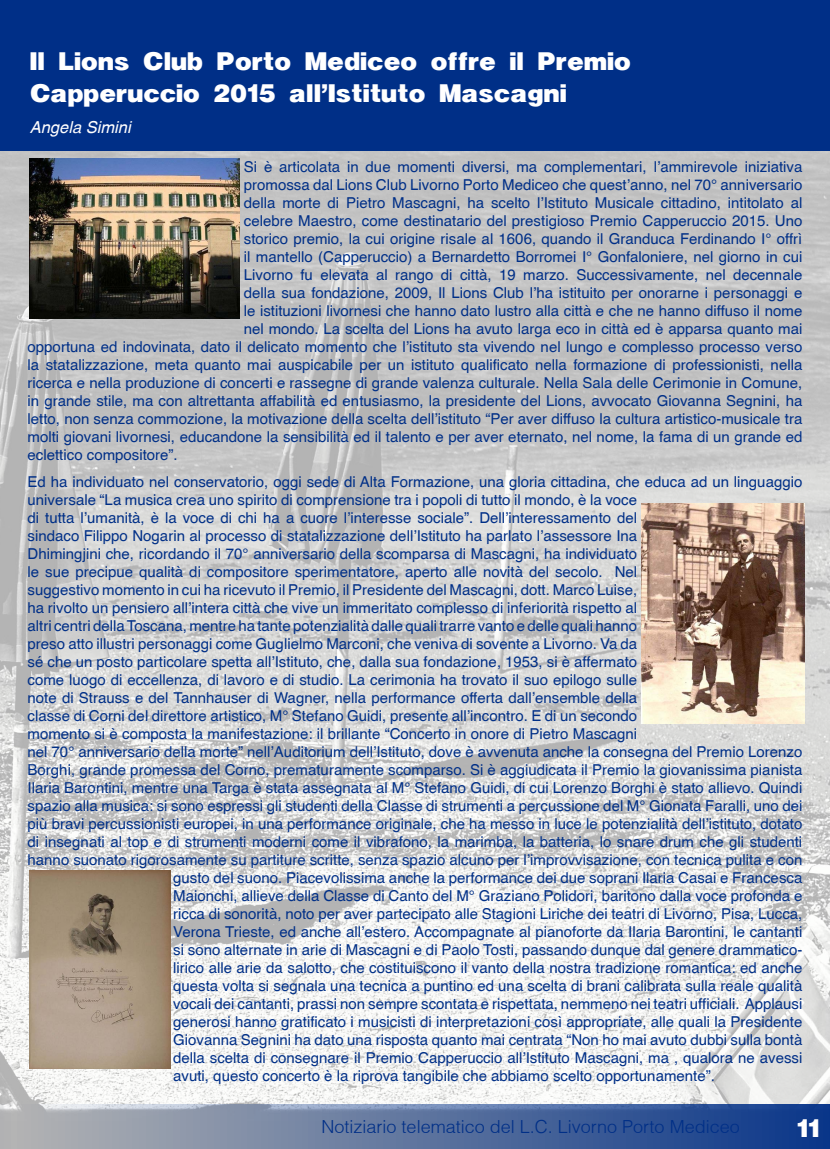
<style>
.page{position:relative;width:830px;height:1149px;background:#fff}
.page>*{position:absolute;margin:0;border:0;box-sizing:border-box;transform-origin:0 0}
.t1{font:27px/32.4px "Helvetica Black cyr Bold";color:#fff}
.t2{font:300 18px "Helvetica";color:#002f87}
.t3{font:italic 16.5px "Helvetica cyr";color:#fff}
.t4{font:15px "Helvetica";color:#002f87}
</style>
<div class="page">
<img style="left:0;top:150px;width:829px;height:953px">
<svg style="left:0;top:1103px;width:829px;height:45px"></svg>
<div style="left:0;top:0;width:829px;height:150px;background:#002f87"></div>
<img style="left:29px;top:158px;width:211px;height:160px">
<img style="left:641px;top:503px;width:163px;height:220px">
<img style="left:29px;top:870px;width:141px;height:197px">
<h1 class="t1" style="left:30px;top:45px;width:602px">Il Lions Club Porto Mediceo offre il Premio<br>Capperuccio 2015 all’Istituto Mascagni</h1>
<p class="t3" style="left:30px;top:118px;width:102px">Angela Simini</p>
<p class="t4" style="left:244px;top:157px;width:559px">Si è articolata in due momenti diversi, ma complementari, l’ammirevole iniziativa</p>
<p class="t4" style="left:244px;top:175px;width:559px">promossa dal Lions Club Livorno Porto Mediceo che quest’anno, nel 70° anniversario</p>
<p class="t4" style="left:244px;top:193px;width:559px">della morte di Pietro Mascagni, ha scelto l’Istituto Musicale cittadino, intitolato al</p>
<p class="t4" style="left:244px;top:211px;width:559px">celebre Maestro, come destinatario del prestigioso Premio Capperuccio 2015. Uno</p>
<p class="t4" style="left:244px;top:229px;width:559px">storico premio, la cui origine risale al 1606, quando il Granduca Ferdinando I° offrì</p>
<p class="t4" style="left:244px;top:247px;width:559px">il mantello (Capperuccio) a Bernardetto Borromei I° Gonfaloniere, nel giorno in cui</p>
<p class="t4" style="left:244px;top:265px;width:559px">Livorno fu elevata al rango di città, 19 marzo. Successivamente, nel decennale</p>
<p class="t4" style="left:244px;top:283px;width:559px">della sua fondazione, 2009, Il Lions Club l’ha istituito per onorarne i personaggi e</p>
<p class="t4" style="left:244px;top:301px;width:559px">le istituzioni livornesi che hanno dato lustro alla città e che ne hanno diffuso il nome</p>
<p class="t4" style="left:244px;top:319px;width:559px">nel mondo. La scelta del Lions ha avuto larga eco in città ed è apparsa quanto mai</p>
<p class="t4" style="left:28px;top:337px;width:775px">opportuna ed indovinata, dato il delicato momento che l’istituto sta vivendo nel lungo e complesso processo verso</p>
<p class="t4" style="left:28px;top:355px;width:775px">la statalizzazione, meta quanto mai auspicabile per un istituto qualificato nella formazione di professionisti, nella</p>
<p class="t4" style="left:28px;top:373px;width:776px">ricerca e nella produzione di concerti e rassegne di grande valenza culturale. Nella Sala delle Cerimonie in Comune,</p>
<p class="t4" style="left:28px;top:391px;width:775px">in grande stile, ma con altrettanta affabilità ed entusiasmo, la presidente del Lions, avvocato Giovanna Segnini, ha</p>
<p class="t4" style="left:28px;top:409px;width:775px">letto, non senza commozione, la motivazione della scelta dell’istituto “Per aver diffuso la cultura artistico-musicale tra</p>
<p class="t4" style="left:28px;top:427px;width:775px">molti giovani livornesi, educandone la sensibilità ed il talento e per aver eternato, nel nome, la fama di un grande ed</p>
<p class="t4" style="left:28px;top:445px;width:152px">eclettico compositore”.</p>
<p class="t4" style="left:28px;top:472px;width:775px">Ed ha individuato nel conservatorio, oggi sede di Alta Formazione, una gloria cittadina, che educa ad un linguaggio</p>
<p class="t4" style="left:28px;top:490px;width:610px">universale “La musica crea uno spirito di comprensione tra i popoli di tutto il mondo, è la voce</p>
<p class="t4" style="left:28px;top:508px;width:610px">di tutta l’umanità, è la voce di chi ha a cuore l’interesse sociale”. Dell’interessamento del</p>
<p class="t4" style="left:28px;top:526px;width:610px">sindaco Filippo Nogarin al processo di statalizzazione dell’Istituto ha parlato l’assessore Ina</p>
<p class="t4" style="left:28px;top:544px;width:610px">Dhimingjini che, ricordando il 70° anniversario della scomparsa di Mascagni, ha individuato</p>
<p class="t4" style="left:28px;top:562px;width:610px">le sue precipue qualità di compositore sperimentatore, aperto alle novità del secolo. Nel</p>
<p class="t4" style="left:28px;top:580px;width:611px">suggestivo momento in cui ha ricevuto il Premio, il Presidente del Mascagni, dott. Marco Luise,</p>
<p class="t4" style="left:28px;top:598px;width:610px">ha rivolto un pensiero all’intera città che vive un immeritato complesso di inferiorità rispetto al</p>
<p class="t4" style="left:28px;top:616px;width:610px">altri centri della Toscana, mentre ha tante potenzialità dalle quali trarre vanto e delle quali hanno</p>
<p class="t4" style="left:28px;top:634px;width:611px">preso atto illustri personaggi come Guglielmo Marconi, che veniva di sovente a Livorno. Va da</p>
<p class="t4" style="left:28px;top:652px;width:611px">sé che un posto particolare spetta all’Istituto, che, dalla sua fondazione, 1953, si è affermato</p>
<p class="t4" style="left:28px;top:670px;width:611px">come luogo di eccellenza, di lavoro e di studio. La cerimonia ha trovato il suo epilogo sulle</p>
<p class="t4" style="left:28px;top:688px;width:610px">note di Strauss e del Tannhauser di Wagner, nella performance offerta dall’ensemble della</p>
<p class="t4" style="left:28px;top:706px;width:610px">classe di Corni del direttore artistico, M° Stefano Guidi, presente all’incontro. E di un secondo</p>
<p class="t4" style="left:28px;top:724px;width:610px">momento si è composta la manifestazione: il brillante “Concerto in onore di Pietro Mascagni</p>
<p class="t4" style="left:28px;top:742px;width:775px">nel 70° anniversario della morte” nell’Auditorium dell’Istituto, dove è avvenuta anche la consegna del Premio Lorenzo</p>
<p class="t4" style="left:28px;top:760px;width:775px">Borghi, grande promessa del Corno, prematuramente scomparso. Si è aggiudicata il Premio la giovanissima pianista</p>
<p class="t4" style="left:28px;top:778px;width:775px">Ilaria Barontini, mentre una Targa è stata assegnata al M° Stefano Guidi, di cui Lorenzo Borghi è stato allievo. Quindi</p>
<p class="t4" style="left:28px;top:796px;width:776px">spazio alla musica: si sono espressi gli studenti della Classe di strumenti a percussione del M° Gionata Faralli, uno dei</p>
<p class="t4" style="left:28px;top:814px;width:775px">più bravi percussionisti europei, in una performance originale, che ha messo in luce le potenzialità dell’istituto, dotato</p>
<p class="t4" style="left:28px;top:832px;width:775px">di insegnati al top e di strumenti moderni come il vibrafono, la marimba, la batteria, lo snare drum che gli studenti</p>
<p class="t4" style="left:28px;top:850px;width:775px">hanno suonato rigorosamente su partiture scritte, senza spazio alcuno per l’improvvisazione, con tecnica pulita e con</p>
<p class="t4" style="left:173px;top:868px;width:630px">gusto del suono. Piacevolissima anche la performance dei due soprani Ilaria Casai e Francesca</p>
<p class="t4" style="left:173px;top:886px;width:630px">Maionchi, allieve della Classe di Canto del M° Graziano Polidori, baritono dalla voce profonda e</p>
<p class="t4" style="left:173px;top:904px;width:630px">ricca di sonorità, noto per aver partecipato alle Stagioni Liriche dei teatri di Livorno, Pisa, Lucca,</p>
<p class="t4" style="left:173px;top:922px;width:630px">Verona Trieste, ed anche all’estero. Accompagnate al pianoforte da Ilaria Barontini, le cantanti</p>
<p class="t4" style="left:173px;top:940px;width:630px">si sono alternate in arie di Mascagni e di Paolo Tosti, passando dunque dal genere drammatico-</p>
<p class="t4" style="left:173px;top:958px;width:630px">lirico alle arie da salotto, che costituiscono il vanto della nostra tradizione romantica: ed anche</p>
<p class="t4" style="left:173px;top:976px;width:630px">questa volta si segnala una tecnica a puntino ed una scelta di brani calibrata sulla reale qualità</p>
<p class="t4" style="left:173px;top:994px;width:630px">vocali dei cantanti, prassi non sempre scontata e rispettata, nemmeno nei teatri ufficiali. Applausi</p>
<p class="t4" style="left:173px;top:1012px;width:630px">generosi hanno gratificato i musicisti di interpretazioni così appropriate, alle quali la Presidente</p>
<p class="t4" style="left:173px;top:1030px;width:630px">Giovanna Segnini ha dato una risposta quanto mai centrata “Non ho mai avuto dubbi sulla bontà</p>
<p class="t4" style="left:173px;top:1048px;width:630px">della scelta di consegnare il Premio Capperuccio all’Istituto Mascagni, ma , qualora ne avessi</p>
<p class="t4" style="left:173px;top:1066px;width:543px">avuti, questo concerto è la riprova tangibile che abbiamo scelto opportunamente”.</p>
<p class="t2" style="left:321px;top:1114px;width:419px">Notiziario telematico del L.C. Livorno Porto Mediceo</p>
<h1 class="t1" style="left:796px;top:1112px;width:24px">11</h1>
</div>
